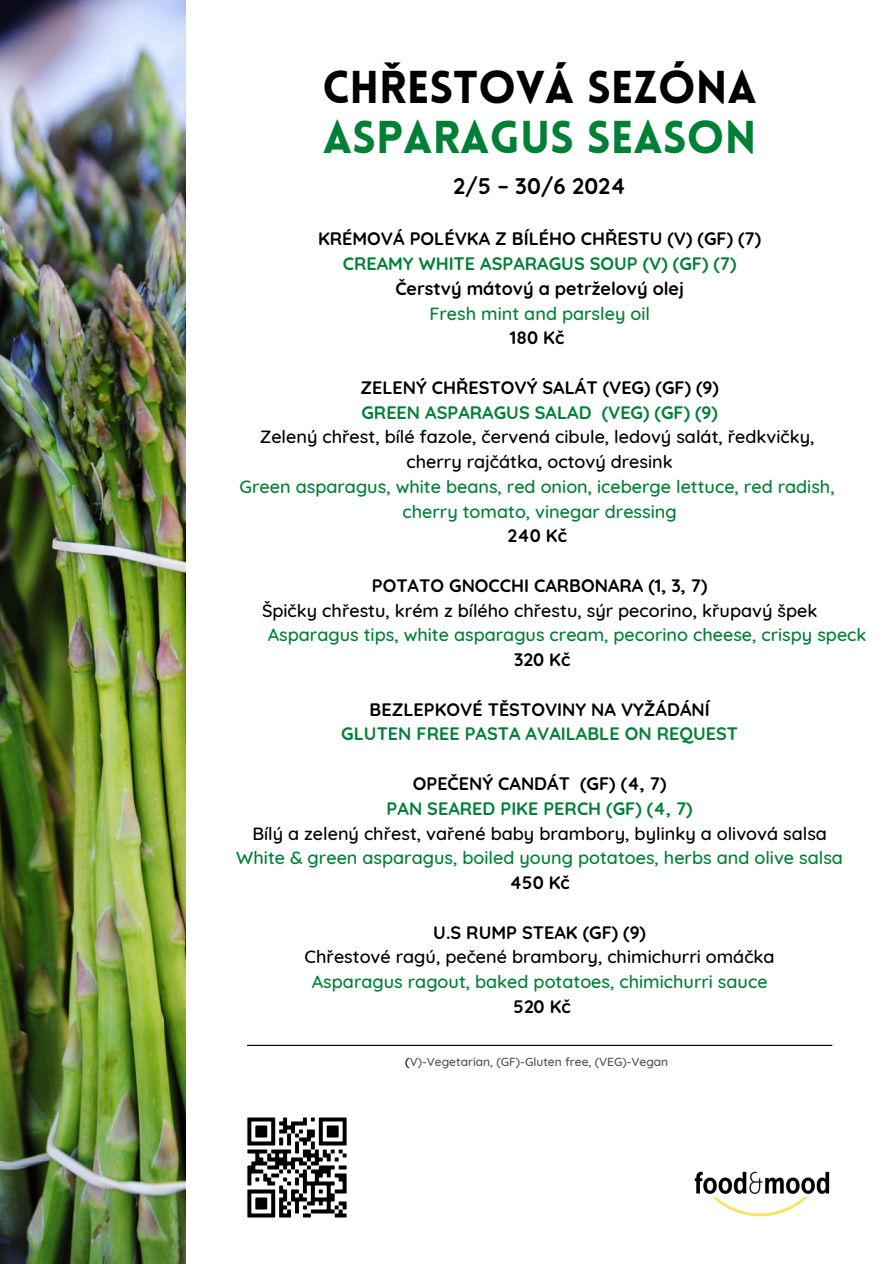
<style>
.page{position:relative;width:894px;height:1264px;background:#fff}
.page>*{position:absolute;margin:0;border:0;box-sizing:border-box;transform-origin:0 0}
.t1{font:900 45px/49.5px "Lovelo";color:#000}
.t2{font:700 22.5px "Quicksand";color:#000}
.t3{font:500 18px/24.8px "Quicksand";color:#008037;text-align:center}
.t4{font:500 18px/24.8px "Quicksand";color:#000;text-align:center}
.t5{font:700 18px "Quicksand";color:#000}
.t6{font:700 18px "Quicksand";color:#008037}
.t7{font:500 12px "Quicksand";color:#545454}
.s1{color:#008037}
.s2{color:#000}
</style>
<div class="page">
<img style="left:0;top:0;width:186px;height:1263px">
<img style="left:694px;top:1171px;width:136px;height:45px">
<hr style="left:247px;top:1044px;width:585px;height:1px;background:#000">
<img style="left:247px;top:1117px;width:100px;height:101px">
<h2 class="t1" style="left:322px;top:67px;width:436px">CHŘESTOVÁ SEZÓNA<br><span class="s1">ASPARAGUS SEASON</span></h2>
<p class="t2" style="left:453px;top:172px;width:174px">2/5 – 30/6 2024</p>
<p class="t5" style="left:318px;top:227px;width:444px">KRÉMOVÁ POLÉVKA Z BÍLÉHO CHŘESTU (V) (GF) (7)</p>
<p class="t6" style="left:342px;top:252px;width:395px">CREAMY WHITE ASPARAGUS SOUP (V) (GF) (7)</p>
<p class="t5" style="left:395px;top:277px;width:290px">Čerstvý mátový a petrželový olej</p>
<p class="t3" style="left:429px;top:300px;width:222px">Fresh mint and parsley oil</p>
<p class="t5" style="left:510px;top:326px;width:56px">180 Kč</p>
<p class="t5" style="left:360px;top:376px;width:360px">ZELENÝ CHŘESTOVÝ SALÁT (VEG) (GF) (9)</p>
<p class="t6" style="left:361px;top:400px;width:358px">GREEN ASPARAGUS SALAD (VEG) (GF) (9)</p>
<p class="t4" style="left:260px;top:424px;width:556px">Zelený chřest, bílé fazole, červená cibule, ledový salát, ředkvičky, cherry rajčátka, octový dresink</p>
<p class="t3" style="left:239px;top:473px;width:596px">Green asparagus, white beans, red onion, iceberge lettuce, red radish, cherry tomato, vinegar dressing</p>
<p class="t5" style="left:507px;top:524px;width:61px">240 Kč</p>
<p class="t5" style="left:372px;top:574px;width:337px">POTATO GNOCCHI CARBONARA (1, 3, 7)</p>
<p class="t4" style="left:262px;top:597px;width:556px">Špičky chřestu, krém z bílého chřestu, sýr pecorino, křupavý špek</p>
<p class="t3" style="left:267px;top:622px;width:600px">Asparagus tips, white asparagus cream, pecorino cheese, crispy speck</p>
<p class="t5" style="left:514px;top:648px;width:58px">320 Kč</p>
<p class="t5" style="left:369px;top:697px;width:341px">BEZLEPKOVÉ TĚSTOVINY NA VYŽÁDÁNÍ</p>
<p class="t6" style="left:341px;top:722px;width:398px">GLUTEN FREE PASTA AVAILABLE ON REQUEST</p>
<p class="t5" style="left:412px;top:772px;width:255px">OPEČENÝ CANDÁT (GF) (4, 7)</p>
<p class="t6" style="left:386px;top:796px;width:307px">PAN SEARED PIKE PERCH (GF) (4, 7)</p>
<p class="t4" style="left:252px;top:820px;width:576px">Bílý a zelený chřest, vařené baby brambory, bylinky a olivová salsa</p>
<p class="t3" style="left:236px;top:845px;width:608px">White &amp; green asparagus, boiled young potatoes, herbs and olive salsa</p>
<p class="t5" style="left:509px;top:871px;width:62px">450 Kč</p>
<p class="t5" style="left:433px;top:920px;width:214px">U.S RUMP STEAK (GF) (9)</p>
<p class="t4" style="left:304px;top:944px;width:471px">Chřestové ragú, pečené brambory, chimichurri omáčka</p>
<p class="t3" style="left:311px;top:968px;width:457px">Asparagus ragout, baked potatoes, chimichurri sauce</p>
<p class="t5" style="left:513px;top:994px;width:59px">520 Kč</p>
<p class="t7" style="left:405px;top:1053px;width:264px"><span class="s2">(</span>V)-Vegetarian, (GF)-Gluten free, (VEG)-Vegan</p>
</div>
